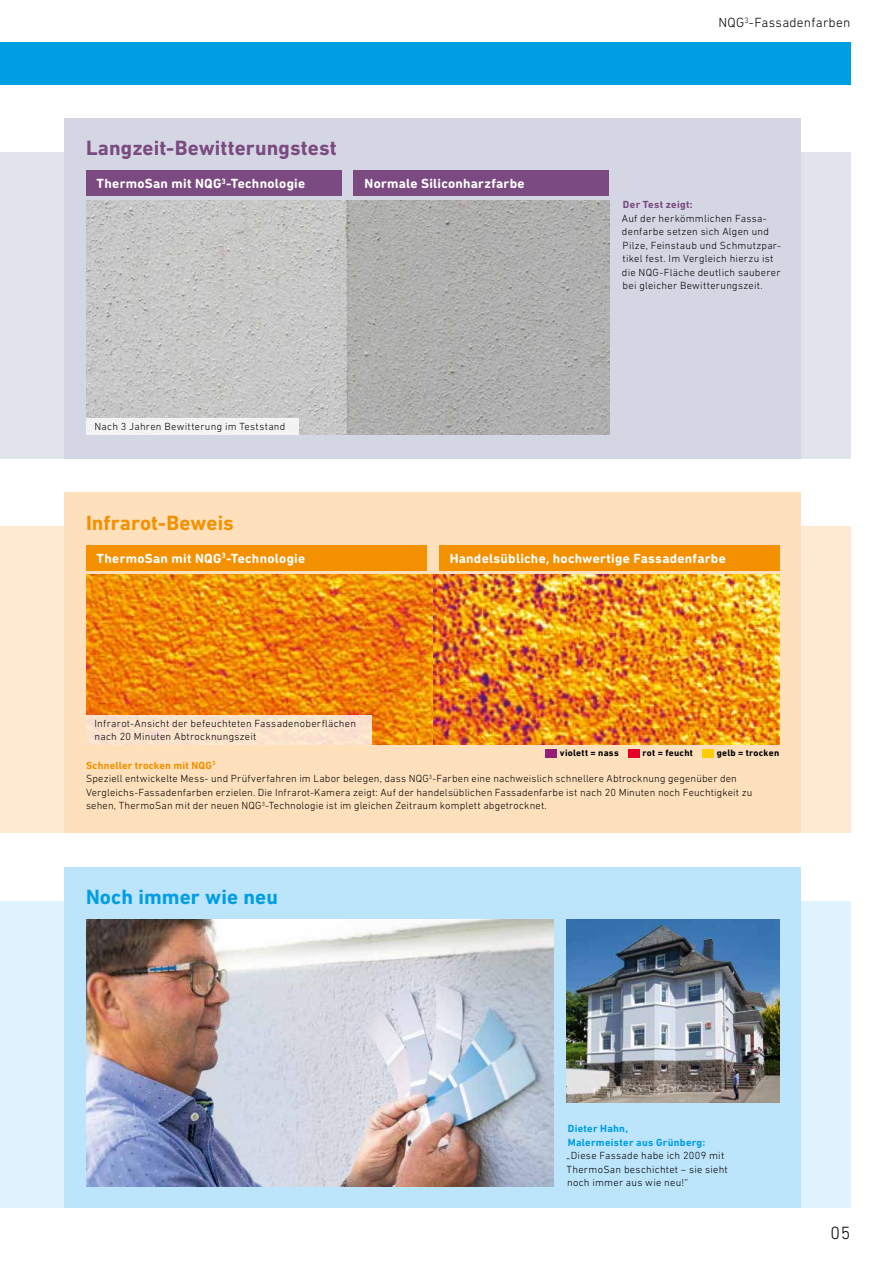
<style>
.page{position:relative;width:893px;height:1263px;background:#fff}
.page>*{position:absolute;margin:0;border:0;box-sizing:border-box;transform-origin:0 0}
.t1{font:700 21px "DIN Next LT Pro";letter-spacing:.005em;color:#7b4a80}
.t2{font:700 21px "DIN Next LT Pro";letter-spacing:.005em;color:#f39100}
.t3{font:700 21px "DIN Next LT Pro";letter-spacing:.005em;color:#009ee3}
.t4{font:300 18px "DIN Next Rounded LT Pro";color:#000}
.t5{font:700 13.5px "DIN Next Rounded LT Pro";letter-spacing:.02em;color:#fff}
.t6{font:300 13.5px "DIN Next Rounded LT Pro";letter-spacing:.02em;color:#000}
.t7{font:300 10.5px/13.5px "DIN Next LT Pro";letter-spacing:.02em;color:#000}
.t8{font:700 10.5px/13.5px "DIN Next LT Pro";letter-spacing:.025em;color:#009ee3}
.t9{font:700 10.5px "DIN Next LT Pro";letter-spacing:.03em;color:#7b4a80}
.t10{font:700 9.45px "DIN Next LT Pro";letter-spacing:.03em;color:#000}
.s1{font-weight:700;color:#f39100}
</style>
<div class="page">
<div style="left:0;top:901px;width:850px;height:307px;background:#dff2fd"></div>
<div style="left:0;top:42px;width:850px;height:43px;background:#009ee3"></div>
<div style="left:0;top:153px;width:850px;height:306px;background:#e2e4ec"></div>
<div style="left:0;top:527px;width:850px;height:306px;background:#feead3"></div>
<div style="left:64px;top:493px;width:736px;height:340px;background:#fee0bc"></div>
<div style="left:64px;top:867px;width:736px;height:341px;background:#bce4fa"></div>
<div style="left:64px;top:119px;width:736px;height:340px;background:#d4d7e3"></div>
<img style="left:86px;top:919px;width:468px;height:267px">
<img style="left:567px;top:919px;width:212px;height:183px">
<img style="left:86px;top:575px;width:348px;height:170px">
<div style="left:86px;top:715px;width:285px;height:30px;background:#fbe3cd"></div>
<div style="left:86px;top:545px;width:340px;height:25px;background:#f39100"></div>
<img style="left:434px;top:575px;width:345px;height:170px">
<div style="left:439px;top:545px;width:340px;height:25px;background:#f39100"></div>
<img style="left:86px;top:200px;width:523px;height:234px">
<div style="left:86px;top:418px;width:213px;height:16px;background:#f3f3f3"></div>
<div style="left:354px;top:171px;width:255px;height:25px;background:#7b4a80"></div>
<div style="left:86px;top:171px;width:255px;height:25px;background:#7b4a80"></div>
<div style="left:545px;top:749px;width:12px;height:9px;background:#951d75"></div>
<div style="left:628px;top:749px;width:12px;height:9px;background:#e40026"></div>
<div style="left:702px;top:749px;width:12px;height:9px;background:#fc0"></div>
<h1 class="t1" style="left:86px;top:136px;width:252px">Langzeit-Bewitterungstest</h1>
<p class="t5" style="left:97px;top:176px;width:210px">ThermoSan mit NQG<sup>3</sup>-Technologie</p>
<p class="t5" style="left:365px;top:176px;width:162px">Normale Siliconharzfarbe</p>
<p class="t7" style="left:95px;top:420px;width:193px">Nach 3 Jahren Bewitterung im Teststand</p>
<h1 class="t2" style="left:86px;top:511px;width:149px">Infrarot-Beweis</h1>
<p class="t6" style="left:718px;top:15px;width:134px">NQG<sup>3</sup>-Fassadenfarben</p>
<p class="t9" style="left:623px;top:199px;width:71px">Der Test zeigt:</p>
<p class="t7" style="left:622px;top:211px;width:161px">Auf der herkömmlichen Fassa&shy;denfarbe setzen sich Algen und<br>Pilze, Feinstaub und Schmutzpar&shy;tikel fest. Im Vergleich hierzu ist die NQG-Fläche deutlich sauberer bei gleicher Bewitterungszeit.</p>
<p class="t5" style="left:97px;top:550px;width:210px">ThermoSan mit NQG<sup>3</sup>-Technologie</p>
<p class="t5" style="left:450px;top:550px;width:278px">Handelsübliche, hochwertige Fassadenfarbe</p>
<p class="t7" style="left:95px;top:716px;width:263px">Infrarot-Ansicht der befeuchteten Fassadenoberflächen nach 20 Minuten Abtrocknungszeit</p>
<p class="t10" style="left:560px;top:747px;width:60px">violett = nass</p>
<p class="t10" style="left:643px;top:747px;width:52px">rot = feucht</p>
<p class="t10" style="left:717px;top:747px;width:64px">gelb = trocken</p>
<p class="t7" style="left:86px;top:758px;width:668px"><span class="s1">Schneller trocken mit NQG</span><sup>3<br></sup>Speziell entwickelte Mess- und Prüfverfahren im Labor belegen, dass NQG<sup>3</sup>-Farben eine nachweislich schnellere Abtrocknung gegenüber den Vergleichs-Fassadenfarben erzielen. Die Infrarot-Kamera zeigt: Auf der handelsüblichen Fassadenfarbe ist nach 20 Minuten noch Feuchtigkeit zu sehen, ThermoSan mit der neuen NQG<sup>3</sup>-Technologie ist im gleichen Zeitraum komplett abgetrocknet.</p>
<h1 class="t3" style="left:86px;top:885px;width:193px">Noch immer wie neu</h1>
<p class="t8" style="left:568px;top:1122px;width:139px">Dieter Hahn,<br>Malermeister aus Grünberg:</p>
<p class="t7" style="left:566px;top:1149px;width:163px">„Diese Fassade habe ich 2009 mit<br>ThermoSan beschichtet – sie sieht noch immer aus wie neu!“</p>
<h2 class="t4" style="left:831px;top:1223px;width:21px">05</h2>
</div>
